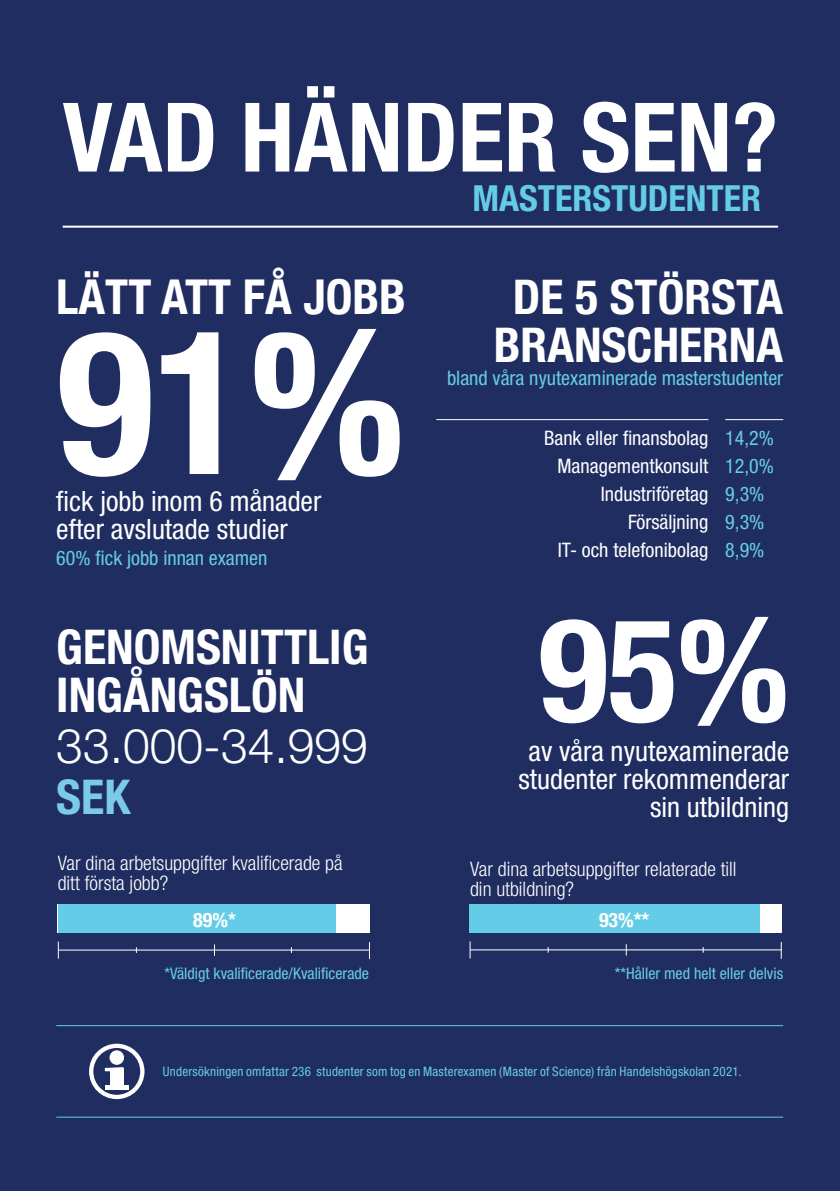
<style>
.page{position:relative;width:840px;height:1191px;background:#fff}
.page>*{position:absolute;margin:0;border:0;box-sizing:border-box;transform-origin:0 0}
.t1{font:700 condensed 200px "Helvetica Neue LT Pro";color:#fff}
.t2{font:700 condensed 144px "Helvetica Neue LT Pro";color:#fff}
.t3{font:700 condensed 96px "Helvetica Neue LT Pro";color:#fff}
.t4{font:700 condensed 48px/48px "Helvetica Neue LT Pro";color:#fff}
.t5{font:300 48px "Helvetica Neue LT Pro";color:#fff}
.t6{font:700 condensed 48px "Helvetica Neue";color:#fff}
.t7{font:700 condensed 48px "Helvetica Neue LT Pro";color:#7bcbe8}
.t8{font:700 condensed 36px "Helvetica Neue LT Pro";color:#65cce7}
.t9{font:condensed 28px "Helvetica Neue LT Pro";color:#fff}
.t10{font:300 condensed 20px/20px "Helvetica Neue LT Pro";color:#fff}
.t11{font:condensed 20px "Helvetica Neue LT Pro";color:#fff}
.t12{font:condensed 20px "Helvetica Neue LT Pro";color:#65cce7}
.t13{font:condensed 20px "Helvetica Neue LT Pro";color:#66cce7}
.t14{font:700 condensed 20px "Helvetica Neue";color:#fff}
.t15{font:condensed 16px "Helvetica Neue LT Pro";color:#66cce7}
.t16{font:condensed 16px "Helvetica Neue LT Pro";color:#65cce7}
.HDL_notisbröd{font:condensed 13px "Helvetica Neue LT Pro";letter-spacing:.015em;color:#65cce7}
</style>
<div class="page">
<div style="left:0;top:0;width:839px;height:1191px;background:#202d61"></div>
<hr style="left:63px;top:226px;width:714px;height:2px;background:#fff">
<hr style="left:436px;top:419px;width:272px;height:1px;background:#fff">
<hr style="left:724px;top:419px;width:58px;height:1px;background:#fff">
<hr style="left:56px;top:1025px;width:726px;height:1px;background:#65cce7">
<hr style="left:56px;top:1116px;width:726px;height:1px;background:#65cce7">
<div style="left:89px;top:1043px;width:55px;height:56px;border:4px solid #fff;border-radius:50%"></div>
<svg style="left:105px;top:1067px;width:18px;height:4px"></svg>
<div style="left:110px;top:1068px;width:13px;height:21px;background:#fff"></div>
<hr style="left:105px;top:1085px;width:24px;height:4px;background:#fff">
<div style="left:109px;top:1050px;width:15px;height:14px;background:#fff;border-radius:50%"></div>
<div style="left:58px;top:904px;width:311px;height:29px;background:#fff"></div>
<div style="left:58px;top:904px;width:277px;height:29px;background:#65cce7"></div>
<hr style="left:58px;top:949px;width:312px;height:1px;background:#fff">
<svg style="left:58px;top:941px;width:1px;height:17px"></svg>
<svg style="left:369px;top:942px;width:1px;height:17px"></svg>
<div style="left:469px;top:904px;width:312px;height:28px;background:#fff"></div>
<div style="left:469px;top:904px;width:290px;height:28px;background:#65cce7"></div>
<hr style="left:470px;top:949px;width:311px;height:1px;background:#fff">
<svg style="left:469px;top:941px;width:1px;height:17px"></svg>
<svg style="left:780px;top:942px;width:1px;height:17px"></svg>
<p class="t3" style="left:63px;top:80px;width:716px">VAD HÄNDER SEN?</p>
<p class="t8" style="left:472px;top:177px;width:290px">MASTERSTUDENTER</p>
<p class="t6" style="left:56px;top:257px;width:351px">LÄTT ATT FÅ JOBB</p>
<p class="t4" style="left:493px;top:273px;width:291px;text-align:center">DE 5 STÖRSTA<br>BRANSCHERNA</p>
<p class="t1" style="left:57px;top:283px;width:349px">91%</p>
<p class="t12" style="left:447px;top:366px;width:337px">bland våra nyutexaminerade masterstudenter</p>
<p class="t11" style="left:543px;top:426px;width:166px">Bank eller finansbolag</p>
<p class="t11" style="left:557px;top:454px;width:152px">Managementkonsult</p>
<p class="t11" style="left:600px;top:482px;width:109px">Industriföretag</p>
<p class="t11" style="left:627px;top:510px;width:82px">Försäljning</p>
<p class="t11" style="left:557px;top:538px;width:152px">IT- och telefonibolag</p>
<p class="t13" style="left:724px;top:426px;width:50px">14,2%</p>
<p class="t13" style="left:724px;top:454px;width:50px">12,0%</p>
<p class="t13" style="left:724px;top:482px;width:41px">9,3%</p>
<p class="t13" style="left:724px;top:510px;width:41px">9,3%</p>
<p class="t13" style="left:724px;top:538px;width:41px">8,9%</p>
<p class="t9" style="left:56px;top:484px;width:266px">fick jobb inom 6 månader</p>
<p class="t9" style="left:56px;top:512px;width:233px">efter avslutade studier</p>
<p class="t12" style="left:56px;top:546px;width:212px">60% fick jobb innan examen</p>
<p class="t4" style="left:56px;top:623px;width:313px">GENOMSNITTLIG<br>INGÅNGSLÖN</p>
<p class="t5" style="left:56px;top:716px;width:313px">33.000-34.999</p>
<p class="t7" style="left:56px;top:768px;width:75px">SEK</p>
<p class="t2" style="left:538px;top:584px;width:252px">95%</p>
<p class="t9" style="left:528px;top:735px;width:262px">av våra nyutexaminerade</p>
<p class="t9" style="left:518px;top:763px;width:272px">studenter rekommenderar</p>
<p class="t9" style="left:649px;top:791px;width:140px">sin utbildning</p>
<p class="t10" style="left:58px;top:853px;width:286px">Var dina arbetsuppgifter kvalificerade på ditt första jobb?</p>
<p class="t14" style="left:193px;top:903px;width:44px">89%*</p>
<p class="t14" style="left:598px;top:903px;width:52px">93%**</p>
<p class="t10" style="left:470px;top:858px;width:268px">Var dina arbetsuppgifter relaterade till</p>
<p class="t10" style="left:470px;top:878px;width:105px">din utbildning?</p>
<p class="t15" style="left:164px;top:964px;width:206px">*Väldigt kvalificerade/Kvalificerade</p>
<p class="t16" style="left:614px;top:964px;width:170px">**Håller med helt eller delvis</p>
<p class="HDL_notisbröd" style="left:163px;top:1063px;width:580px">Undersökningen omfattar 236 studenter som tog en Masterexamen (Master of Science) från Handelshögskolan 2021.</p>
</div>
